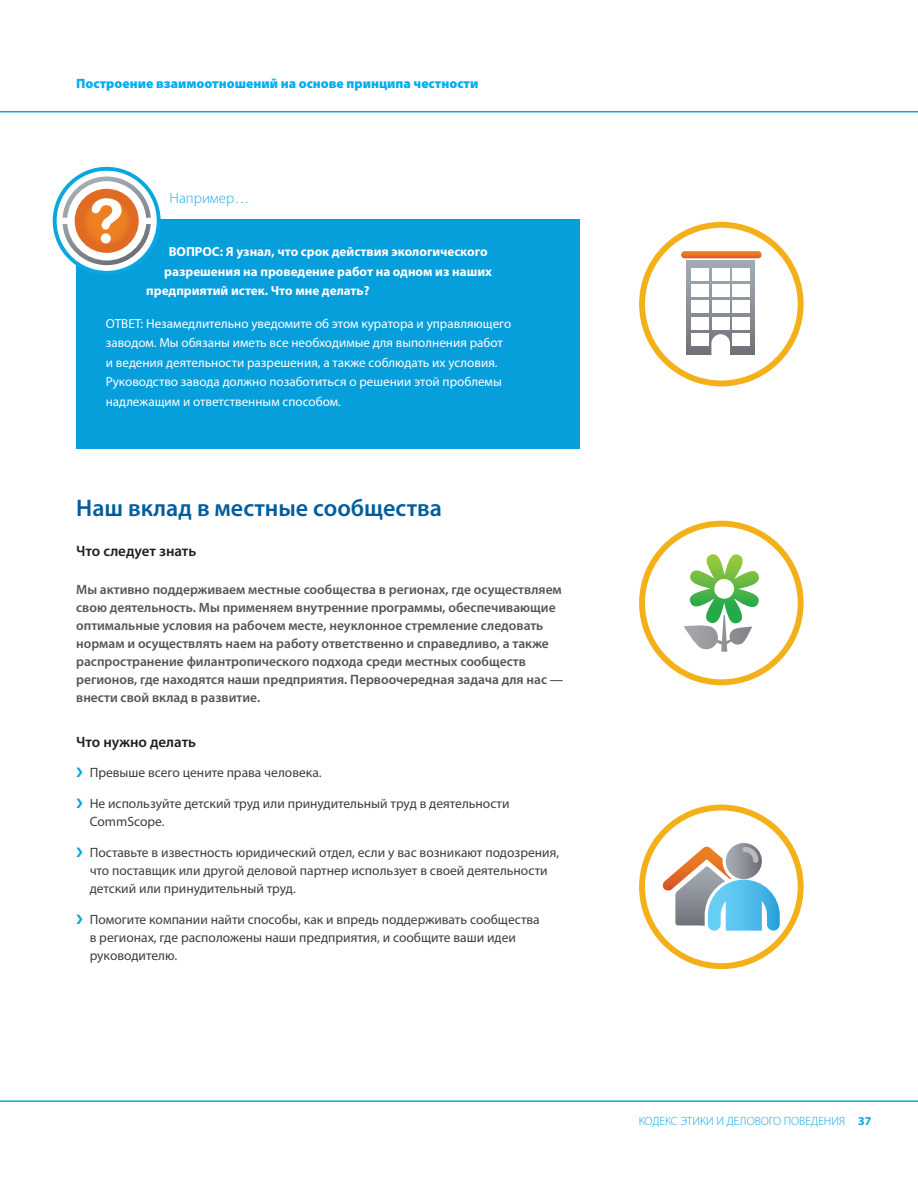
<style>
.page{position:relative;width:918px;height:1191px;background:#fff}
.page>*{position:absolute;margin:0;border:0;box-sizing:border-box;transform-origin:0 0}
.Headline_Large_Blue{font:600 24px "Myriad Pro";color:#005d9c}
.Subhead_Level_1{font:600 15px "Myriad Pro";letter-spacing:-.005em;color:#231f20}
.Body_Future_Medium_1{font:600 15px "Myriad Pro";letter-spacing:-.005em;color:#231f20}
.Sidebar_text{font:300 15px "Myriad Pro";color:#24aae1}
.Body_Future_Medium_1-2{font:600 13.5px/18px "Myriad Pro";color:#545557}
.t1{font:13.5px/18px "Myriad Pro";color:#3e3e3f}
.Main_Heading_repeat{font:900 13.5px "Myriad Pro";color:#00aeef}
.Body_Copy{font:13.2px/19.5px "Myriad Pro";color:#fff}
.Body_Copy-2{font:700 13.2px "Myriad Pro";color:#fff}
.t2{font:300 12px "Myriad Pro";color:#08a7e0}
.s1{color:#08a7e0}
.s2{font-weight:700}
</style>
<div class="page">
<hr style="left:0;top:111px;width:918px;height:1px;background:#08a7e0">
<hr style="left:0;top:1100px;width:918px;height:1px;background:#08a7e0">
<div style="left:76px;top:219px;width:503px;height:229px;background:#069edb"></div>
<svg style="left:55px;top:169px;width:104px;height:104px"></svg>
<svg style="left:63px;top:176px;width:88px;height:89px"></svg>
<div style="left:53px;top:167px;width:108px;height:108px;border:4px solid #08a7e0;border-radius:50%"></div>
<svg style="left:639px;top:222px;width:164px;height:164px"></svg>
<svg style="left:639px;top:520px;width:164px;height:165px"></svg>
<svg style="left:639px;top:804px;width:164px;height:164px"></svg>
<p class="Main_Heading_repeat" style="left:76px;top:76px;width:404px">Построение взаимоотношений на основе принципа честности</p>
<p class="Sidebar_text" style="left:170px;top:189px;width:81px">Например…</p>
<p class="Body_Copy-2" style="left:169px;top:243px;width:320px">ВОПРОС: Я узнал, что срок действия экологического</p>
<p class="Body_Copy-2" style="left:164px;top:263px;width:329px">разрешения на проведение работ на одном из наших</p>
<p class="Body_Copy-2" style="left:146px;top:282px;width:225px">предприятий истек. Что мне делать?</p>
<p class="Body_Copy" style="left:106px;top:313px;width:407px">ОТВЕТ: Незамедлительно уведомите об этом куратора и управляющего заводом. Мы обязаны иметь все необходимые для выполнения работ и ведения деятельности разрешения, а также соблюдать их условия.<br>Руководство завода должно позаботиться о решении этой проблемы надлежащим и ответственным способом.</p>
<p class="Headline_Large_Blue" style="left:76px;top:493px;width:367px">Наш вклад в местные сообщества</p>
<p class="Subhead_Level_1" style="left:76px;top:541px;width:122px">Что следует знать</p>
<p class="Body_Future_Medium_1-2" style="left:76px;top:579px;width:489px">Мы активно поддерживаем местные сообщества в регионах, где осуществляем свою деятельность. Мы применяем внутренние программы, обеспечивающие оптимальные условия на рабочем месте, неуклонное стремление следовать нормам и осуществлять наем на работу ответственно и справедливо, а также распространение филантропического подхода среди местных сообществ регионов, где находятся наши предприятия. Первоочередная задача для нас — внести свой вклад в развитие.</p>
<p class="Body_Future_Medium_1" style="left:76px;top:732px;width:121px">Что нужно делать</p>
<p class="t1" style="left:76px;top:763px;width:247px"><span class="s1">❯</span> Превыше всего цените права человека.</p>
<p class="t1" style="left:90px;top:794px;width:421px;text-indent:-14px"><span class="s1">❯</span> Не используйте детский труд или принудительный труд в деятельности<br>CommScope.</p>
<p class="t1" style="left:90px;top:843px;width:471px;text-indent:-14px"><span class="s1">❯</span> Поставьте в известность юридический отдел, если у вас возникают подозрения, что поставщик или другой деловой партнер использует в своей деятельности детский или принудительный труд.</p>
<p class="t1" style="left:90px;top:909px;width:451px;text-indent:-14px"><span class="s1">❯</span> Помогите компании найти способы, как и впредь поддерживать сообщества в регионах, где расположены наши предприятия, и сообщите ваши идеи руководителю.</p>
<p class="t2" style="left:639px;top:1114px;width:234px">КОДЕКС ЭТИКИ И ДЕЛОВОГО ПОВЕДЕНИЯ <span class="s2">37</span></p>
</div>
